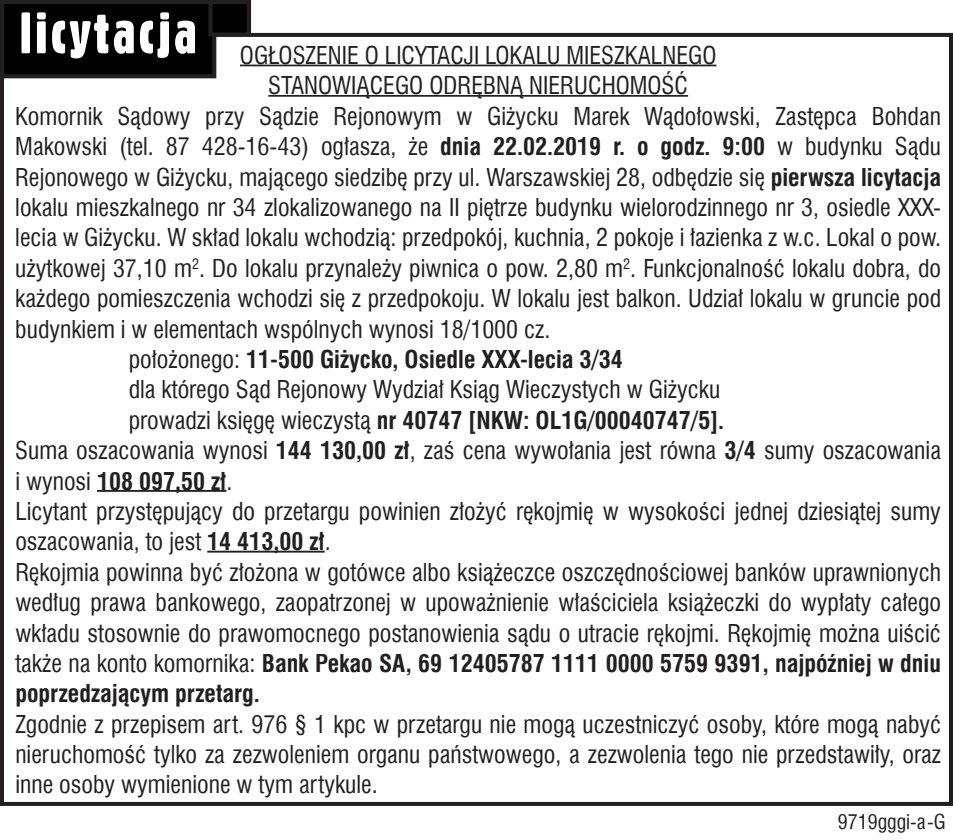
<style>
.page{position:relative;width:953px;height:840px;background:#fff}
.page>*{position:absolute;margin:0;border:0;box-sizing:border-box;transform-origin:0 0}
.t1{font:56px "Gothic 821 Cn EU";letter-spacing:.05em;color:#fff}
.t2{font:24px/30.4px "Swis 721 Cn EU";color:#231f20;text-align:justify}
.t3{font:700 24px "Swis 721 Cn EU";color:#231f20}
.t4{font:20px "Swis 721 Cn EU";color:#231f20}
.s1{font-weight:700}
.s2{font-weight:400}
</style>
<div class="page">
<div style="left:0;top:33px;width:952px;height:772px;border:4px solid #231f20"></div>
<hr style="left:240px;top:65px;width:476px;height:1px;background:#231f20">
<hr style="left:268px;top:95px;width:420px;height:2px;background:#231f20">
<hr style="left:97px;top:489px;width:129px;height:2px;background:#231f20">
<hr style="left:207px;top:550px;width:117px;height:2px;background:#231f20">
<div style="left:2px;top:2px;width:212px;height:74px;background:#000001"></div>
<div style="left:0;top:0;width:216px;height:78px;border:4px solid #231f20"></div>
<div style="left:210px;top:2px;width:39px;height:32px;background:#000001"></div>
<div style="left:208px;top:0;width:43px;height:37px;border:4px solid #231f20"></div>
<h1 class="t1" style="left:19px;top:-1px;width:179px">licytacja</h1>
<p class="t2" style="left:240px;top:40px;width:478px">OGŁOSZENIE O LICYTACJI LOKALU MIESZKALNEGO</p>
<p class="t2" style="left:268px;top:70px;width:421px">STANOWIĄCEGO ODRĘBNĄ NIERUCHOMOŚĆ</p>
<p class="t2" style="left:15px;top:101px;width:927px">Komornik Sądowy przy Sądzie Rejonowym w Giżycku Marek Wądołowski, Zastępca Bohdan</p>
<p class="t2" style="left:15px;top:131px;width:927px">Makowski (tel. 87 428-16-43) ogłasza, że <span class="s1">dnia 22.02.2019 r. o godz. 9:00</span> w budynku Sądu</p>
<p class="t2" style="left:15px;top:161px;width:927px">Rejonowego w Giżycku, mającego siedzibę przy ul. Warszawskiej 28, odbędzie się <span class="s1">pierwsza licytacja</span></p>
<p class="t2" style="left:15px;top:192px;width:927px">lokalu mieszkalnego nr 34 zlokalizowanego na II piętrze budynku wielorodzinnego nr 3, osiedle XXX-</p>
<p class="t2" style="left:15px;top:222px;width:927px">lecia w Giżycku. W skład lokalu wchodzią: przedpokój, kuchnia, 2 pokoje i łazienka z w.c. Lokal o pow.</p>
<p class="t2" style="left:15px;top:252px;width:927px">użytkowej 37,10 m<sup>2</sup>. Do lokalu przynależy piwnica o pow. 2,80 m<sup>2</sup>. Funkcjonalność lokalu dobra, do</p>
<p class="t2" style="left:15px;top:283px;width:927px">każdego pomieszczenia wchodzi się z przedpokoju. W lokalu jest balkon. Udział lokalu w gruncie pod</p>
<p class="t2" style="left:15px;top:313px;width:536px">budynkiem i w elementach wspólnych wynosi 18/1000 cz.</p>
<p class="t3" style="left:129px;top:344px;width:495px"><span class="s2">położonego:</span> 11-500 Giżycko, Osiedle XXX-lecia 3/34</p>
<p class="t2" style="left:129px;top:374px;width:593px">dla którego Sąd Rejonowy Wydział Ksiąg Wieczystych w Giżycku</p>
<p class="t3" style="left:129px;top:405px;width:597px"><span class="s2">prowadzi księgę wieczystą</span> nr 40747 [NKW: OL1G/00040747/5].</p>
<p class="t2" style="left:15px;top:435px;width:927px">Suma oszacowania wynosi <span class="s1">144 130,00 zł</span>, zaś cena wywołania jest równa <span class="s1">3/4</span> sumy oszacowania</p>
<p class="t3" style="left:15px;top:466px;width:219px"><span class="s2">i wynosi</span> 108 097,50 zł<span class="s2">.</span></p>
<p class="t2" style="left:15px;top:495px;width:927px">Licytant przystępujący do przetargu powinien złożyć rękojmię w wysokości jednej dziesiątej sumy</p>
<p class="t2" style="left:15px;top:526px;width:317px">oszacowania, to jest <span class="s1">14 413,00 zł</span>.</p>
<p class="t2" style="left:15px;top:556px;width:927px">Rękojmia powinna być złożona w gotówce albo książeczce oszczędnościowej banków uprawnionych</p>
<p class="t2" style="left:15px;top:586px;width:927px">według prawa bankowego, zaopatrzonej w upoważnienie właściciela książeczki do wypłaty całego</p>
<p class="t2" style="left:15px;top:617px;width:927px">wkładu stosownie do prawomocnego postanowienia sądu o utracie rękojmi. Rękojmię można uiścić</p>
<p class="t3" style="left:15px;top:648px;width:927px"><span class="s2">także na konto komornika:</span> Bank Pekao SA, 69 12405787 1111 0000 5759 9391, najpóźniej w dniu</p>
<p class="t3" style="left:15px;top:678px;width:246px">poprzedzającym przetarg.</p>
<p class="t2" style="left:15px;top:708px;width:927px">Zgodnie z przepisem art. 976 § 1 kpc w przetargu nie mogą uczestniczyć osoby, które mogą nabyć nieruchomość tylko za zezwoleniem organu państwowego, a zezwolenia tego nie przedstawiły, oraz inne osoby wymienione w tym artykule.</p>
<p class="t4" style="left:837px;top:808px;width:109px">9719gggi-a-G</p>
</div>
